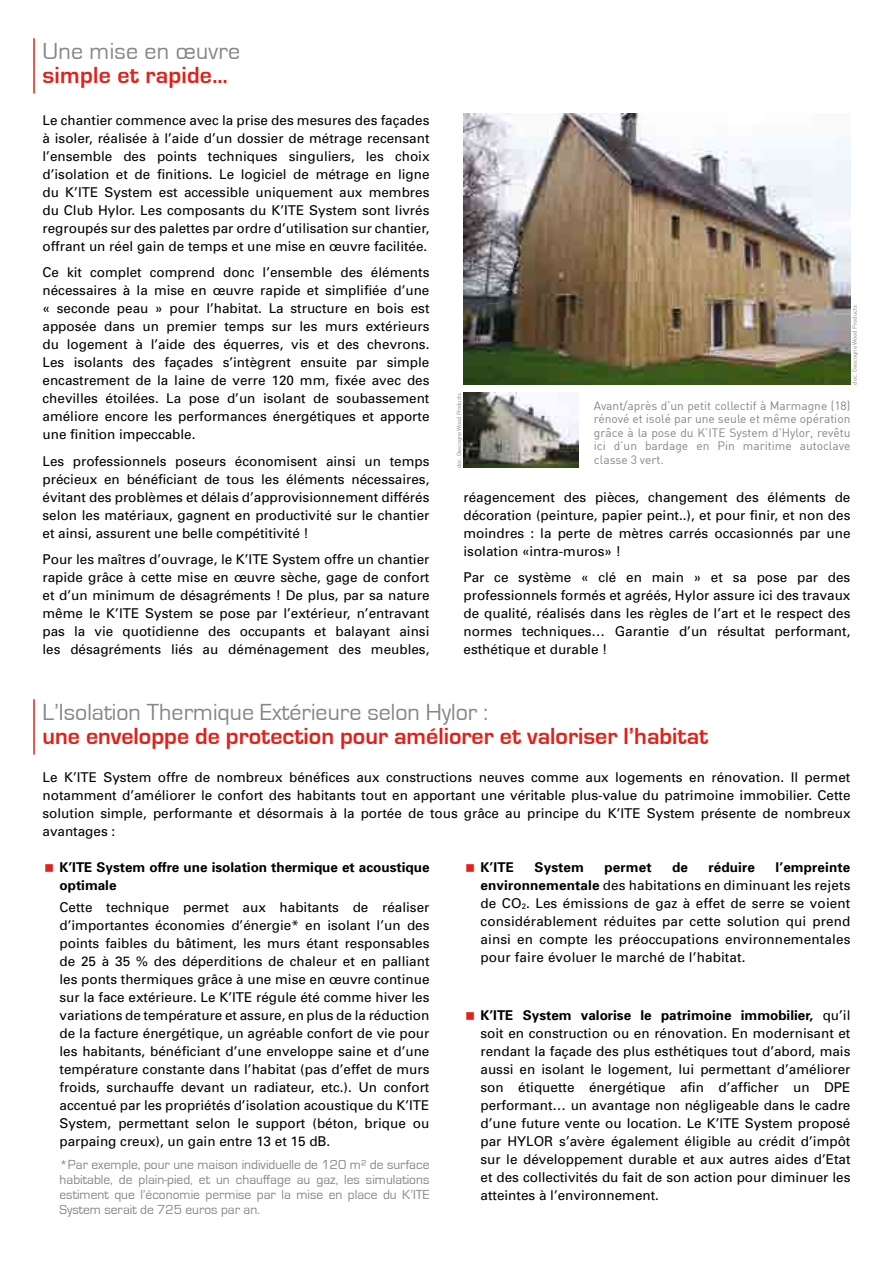
<style>
.page{position:relative;width:893px;height:1263px;background:#fff}
.page>*{position:absolute;margin:0;border:0;box-sizing:border-box;transform-origin:0 0}
.t1{font:700 24px "Eurostile";color:#e32119}
.t2{font:24px "Eurostile";color:#868688}
.t3{font:13.5px/18px "Univers";color:#000;text-align:justify}
.t4{font:13.5px/15px "Eurostile";color:#868688;text-align:justify}
.t5{font:700 13.5px/18px "Univers";color:#000}
.t6{font:12px/13.5px "DIN";color:#868688;text-align:justify}
.t7{font:6px "DIN";letter-spacing:-.03em;color:#868688}
.t8{font:6px "DIN";color:#868688}
.s1{font-weight:700}
</style>
<div class="page">
<hr style="left:33px;top:699px;width:2px;height:55px;background:#e32119">
<hr style="left:33px;top:38px;width:2px;height:56px;background:#e32119">
<img style="left:463px;top:114px;width:387px;height:271px">
<img style="left:463px;top:392px;width:116px;height:76px">
<h1 class="t2" style="left:43px;top:38px;width:199px">Une mise en œuvre</h1>
<h1 class="t1" style="left:43px;top:62px;width:187px">simple et rapide…</h1>
<p class="t3" style="left:43px;top:111px;width:388px">Le chantier commence avec la prise des mesures des façades à isoler, réalisée à l’aide d’un dossier de métrage recensant l’ensemble des points techniques singuliers, les choix d’isolation et de finitions. Le logiciel de métrage en ligne du K’ITE System est accessible uniquement aux membres du Club Hylor. Les composants du K’ITE System sont livrés regroupés sur des palettes par ordre d’utilisation sur chantier, offrant un réel gain de temps et une mise en œuvre facilitée.</p>
<p class="t3" style="left:43px;top:264px;width:388px">Ce kit complet comprend donc l’ensemble des éléments nécessaires à la mise en œuvre rapide et simplifiée d’une « seconde peau » pour l’habitat. La structure en bois est apposée dans un premier temps sur les murs extérieurs du logement à l’aide des équerres, vis et des chevrons.<br>Les isolants des façades s’intègrent ensuite par simple encastrement de la laine de verre 120 mm, fixée avec des chevilles étoilées. La pose d’un isolant de soubassement améliore encore les performances énergétiques et apporte une finition impeccable.</p>
<p class="t3" style="left:43px;top:452px;width:388px">Les professionnels poseurs économisent ainsi un temps précieux en bénéficiant de tous les éléments nécessaires, évitant des problèmes et délais d’approvisionnement différés selon les matériaux, gagnent en productivité sur le chantier et ainsi, assurent une belle compétitivité !</p>
<p class="t3" style="left:43px;top:551px;width:388px">Pour les maîtres d’ouvrage, le K’ITE System offre un chantier rapide grâce à cette mise en œuvre sèche, gage de confort et d’un minimum de désagréments ! De plus, par sa nature même le K’ITE System se pose par l’extérieur, n’entravant pas la vie quotidienne des occupants et balayant ainsi les désagréments liés au déménagement des meubles,</p>
<p class="t7" style="left:455px;top:468px;width:77px;rotate:-90deg">doc. Gascogne Wood Products</p>
<p class="t8" style="left:851px;top:385px;width:81px;rotate:-90deg">doc. Gascogne Wood Products</p>
<p class="t6" style="left:594px;top:398px;width:258px">Avant/après d’un petit collectif à Marmagne (18) rénové et isolé par une seule et même opération grâce à la pose du K’ITE System d’Hylor, revêtu ici d’un bardage en Pin maritime autoclave classe 3 vert.</p>
<p class="t3" style="left:463px;top:488px;width:388px">réagencement des pièces, changement des éléments de décoration (peinture, papier peint..), et pour finir, et non des moindres : la perte de mètres carrés occasionnés par une isolation «intra-muros» !</p>
<p class="t3" style="left:463px;top:569px;width:388px">Par ce système « clé en main » et sa pose par des professionnels formés et agréés, Hylor assure ici des travaux de qualité, réalisés dans les règles de l’art et le respect des normes techniques… Garantie d’un résultat performant, esthétique et durable !</p>
<h1 class="t2" style="left:43px;top:699px;width:447px">L’Isolation Thermique Extérieure selon Hylor :</h1>
<h1 class="t1" style="left:43px;top:722px;width:667px">une enveloppe de protection pour améliorer et valoriser l’habitat</h1>
<p class="t3" style="left:43px;top:768px;width:809px">Le K’ITE System offre de nombreux bénéfices aux constructions neuves comme aux logements en rénovation. Il permet notamment d’améliorer le confort des habitants tout en apportant une véritable plus-value du patrimoine immobilier. Cette solution simple, performante et désormais à la portée de tous grâce au principe du K’ITE System présente de nombreux avantages :</p>
<p class="t5" style="left:60px;top:858px;width:371px">K’ITE System offre une isolation thermique et acoustique optimale</p>
<p class="t3" style="left:60px;top:898px;width:371px">Cette technique permet aux habitants de réaliser d’importantes économies d’énergie* en isolant l’un des points faibles du bâtiment, les murs étant responsables de 25 à 35 % des déperditions de chaleur et en palliant les ponts thermiques grâce à une mise en œuvre continue sur la face extérieure. Le K’ITE régule été comme hiver les variations de température et assure, en plus de la réduction de la facture énergétique, un agréable confort de vie pour les habitants, bénéficiant d’une enveloppe saine et d’une température constante dans l’habitat (pas d’effet de murs froids, surchauffe devant un radiateur, etc.). Un confort accentué par les propriétés d’isolation acoustique du K’ITE System, permettant selon le support (béton, brique ou parpaing creux), un gain entre 13 et 15 dB.</p>
<p class="t4" style="left:60px;top:1157px;width:371px">*Par exemple, pour une maison individuelle de 120 m² de surface habitable, de plain-pied, et un chauffage au gaz, les simulations estiment que l’économie permise par la mise en place du K’ITE System serait de 725 euros par an.</p>
<p class="t5" style="left:480px;top:858px;width:35px">K’ITE</p>
<p class="t5" style="left:535px;top:858px;width:51px">System</p>
<p class="t5" style="left:604px;top:858px;width:49px">permet</p>
<p class="t5" style="left:672px;top:858px;width:17px">de</p>
<p class="t5" style="left:708px;top:858px;width:48px">réduire</p>
<p class="t3" style="left:480px;top:858px;width:371px;text-indent:295px"><span class="s1">l’empreinte environnementale</span> des habitations en diminuant les rejets de CO<sub>2</sub>. Les émissions de gaz à effet de serre se voient considérablement réduites par cette solution qui prend ainsi en compte les préoccupations environnementales pour faire évoluer le marché de l’habitat.</p>
<p class="t3" style="left:480px;top:1006px;width:371px"><span class="s1">K’ITE System valorise le patrimoine immobilier,</span> qu’il soit en construction ou en rénovation. En modernisant et rendant la façade des plus esthétiques tout d’abord, mais aussi en isolant le logement, lui permettant d’améliorer son étiquette énergétique afin d’afficher un DPE performant… un avantage non négligeable dans le cadre d’une future vente ou location. Le K’ITE System proposé par HYLOR s’avère également éligible au crédit d’impôt sur le développement durable et aux autres aides d’Etat et des collectivités du fait de son action pour diminuer les atteintes à l’environnement.</p>
</div>
